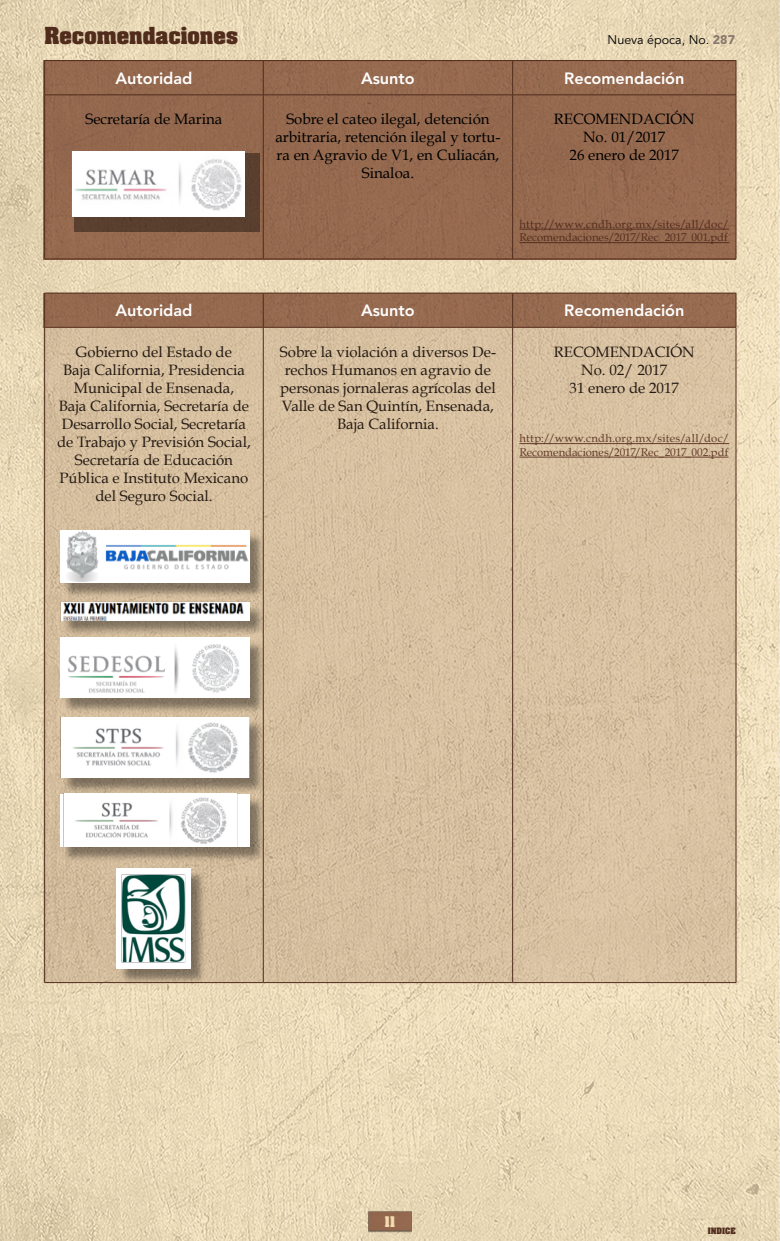
<style>
.page{position:relative;width:780px;height:1241px;background:#fff}
.page>*{position:absolute;margin:0;border:0;box-sizing:border-box;transform-origin:0 0}
.t1{font:700 20px "Aachen Std";color:#512c1d}
.t2{font:800 16.25px "Avenir LT Std";color:#fff}
.t3{font:15px/18px "Book Antiqua";color:#000;text-align:center}
.t4{font:12.5px "Avenir LT Std";color:#000}
.t5{font:700 12.5px "Aachen Std";color:#f4dbb2}
.t6{font:11.25px/13.5px "Book Antiqua";letter-spacing:.01em;color:#532e1f}
.t7{font:700 7.5px "Aachen Std";color:#512c1d}
.s1{font-weight:900;color:#88786d}
</style>
<div class="page">
<img style="left:0;top:0;width:779px;height:1240px">
<img style="left:368px;top:1204px;width:43px;height:32px">
<div style="left:45px;top:61px;width:690px;height:197px;background:#95694f"></div>
<img style="left:45px;top:294px;width:690px;height:688px">
<hr style="left:44px;top:293px;width:1px;height:34px;background:#512c1d">
<hr style="left:263px;top:293px;width:1px;height:34px;background:#512c1d">
<hr style="left:512px;top:293px;width:1px;height:34px;background:#512c1d">
<hr style="left:735px;top:293px;width:1px;height:34px;background:#512c1d">
<hr style="left:44px;top:327px;width:219px;height:1px;background:#512c1d">
<hr style="left:263px;top:327px;width:249px;height:1px;background:#512c1d">
<hr style="left:512px;top:327px;width:224px;height:1px;background:#512c1d">
<hr style="left:519px;top:443px;width:210px;height:1px;background:#532e1f">
<hr style="left:519px;top:456px;width:209px;height:1px;background:#532e1f">
<hr style="left:44px;top:293px;width:219px;height:1px;background:#512c1d">
<hr style="left:263px;top:293px;width:249px;height:1px;background:#512c1d">
<hr style="left:512px;top:293px;width:224px;height:1px;background:#512c1d">
<hr style="left:44px;top:61px;width:1px;height:33px;background:#512c1d">
<hr style="left:44px;top:95px;width:1px;height:163px;background:#512c1d">
<hr style="left:44px;top:60px;width:219px;height:1px;background:#512c1d">
<hr style="left:263px;top:60px;width:249px;height:1px;background:#512c1d">
<hr style="left:512px;top:60px;width:224px;height:1px;background:#512c1d">
<hr style="left:263px;top:61px;width:1px;height:33px;background:#512c1d">
<hr style="left:512px;top:61px;width:1px;height:33px;background:#512c1d">
<hr style="left:735px;top:61px;width:1px;height:33px;background:#512c1d">
<hr style="left:263px;top:95px;width:1px;height:163px;background:#512c1d">
<hr style="left:512px;top:95px;width:1px;height:163px;background:#512c1d">
<hr style="left:735px;top:95px;width:1px;height:163px;background:#512c1d">
<hr style="left:44px;top:94px;width:219px;height:1px;background:#512c1d">
<hr style="left:263px;top:94px;width:249px;height:1px;background:#512c1d">
<hr style="left:512px;top:94px;width:224px;height:1px;background:#512c1d">
<hr style="left:44px;top:258px;width:219px;height:1px;background:#512c1d">
<hr style="left:263px;top:258px;width:249px;height:1px;background:#512c1d">
<hr style="left:512px;top:258px;width:224px;height:1px;background:#512c1d">
<hr style="left:519px;top:229px;width:210px;height:1px;background:#532e1f">
<hr style="left:519px;top:242px;width:210px;height:1px;background:#532e1f">
<div style="left:74px;top:153px;width:186px;height:79px;background:#593f2f"></div>
<img style="left:72px;top:151px;width:173px;height:65px">
<hr style="left:44px;top:327px;width:1px;height:655px;background:#512c1d">
<hr style="left:263px;top:327px;width:1px;height:655px;background:#512c1d">
<hr style="left:512px;top:327px;width:1px;height:655px;background:#512c1d">
<hr style="left:735px;top:327px;width:1px;height:655px;background:#512c1d">
<hr style="left:44px;top:982px;width:219px;height:1px;background:#512c1d">
<hr style="left:263px;top:982px;width:249px;height:1px;background:#512c1d">
<hr style="left:512px;top:982px;width:224px;height:1px;background:#512c1d">
<div style="left:62px;top:639px;width:203px;height:75px;background:#000;opacity:.4"></div>
<div style="left:60px;top:637px;width:189px;height:61px;background:#fff"></div>
<img style="left:68px;top:644px;width:172px;height:49px">
<div style="left:62px;top:531px;width:203px;height:67px;background:#000;opacity:.4"></div>
<img style="left:60px;top:530px;width:188px;height:52px">
<div style="left:63px;top:604px;width:202px;height:32px;background:#000;opacity:.4"></div>
<img style="left:60px;top:601px;width:189px;height:19px">
<div style="left:63px;top:718px;width:201px;height:75px;background:#000;opacity:.4"></div>
<img style="left:60px;top:717px;width:189px;height:60px">
<div style="left:62px;top:795px;width:203px;height:67px;background:#000;opacity:.4"></div>
<div style="left:60px;top:793px;width:189px;height:53px;background:#fff"></div>
<img style="left:63px;top:793px;width:175px;height:53px">
<div style="left:118px;top:870px;width:88px;height:114px;background:#000;opacity:.4"></div>
<div style="left:116px;top:868px;width:75px;height:100px;background:#fff"></div>
<img style="left:121px;top:874px;width:65px;height:88px">
<h1 class="t1" style="left:44px;top:21px;width:195px">Recomendaciones</h1>
<p class="t4" style="left:607px;top:33px;width:129px">Nueva época, No. <span class="s1">287</span></p>
<p class="t2" style="left:115px;top:69px;width:79px">Autoridad</p>
<p class="t2" style="left:361px;top:69px;width:55px">Asunto</p>
<p class="t2" style="left:564px;top:69px;width:122px">Recomendación</p>
<p class="t3" style="left:86px;top:110px;width:138px">Secretaría de Marina</p>
<p class="t3" style="left:275px;top:110px;width:226px">Sobre el cateo ilegal, detención arbitraria, retención ilegal y tortu&shy;ra en Agravio de V1, en Culiacán,<br>Sinaloa.</p>
<p class="t3" style="left:554px;top:110px;width:142px">RECOMENDACIÓN<br>No. 01/2017<br>26 enero de 2017</p>
<p class="t6" style="left:519px;top:217px;width:211px">http://www.cndh.org.mx/sites/all/doc/<br>Recomendaciones/2017/Rec_2017_001.pdf</p>
<p class="t2" style="left:115px;top:301px;width:79px">Autoridad</p>
<p class="t2" style="left:361px;top:301px;width:55px">Asunto</p>
<p class="t2" style="left:564px;top:301px;width:122px">Recomendación</p>
<p class="t3" style="left:76px;top:342px;width:157px">Gobierno del Estado de</p>
<p class="t3" style="left:280px;top:342px;width:217px">Sobre la violación a diversos De-</p>
<p class="t3" style="left:554px;top:342px;width:142px">RECOMENDACIÓN</p>
<p class="t3" style="left:63px;top:360px;width:183px">Baja California, Presidencia</p>
<p class="t3" style="left:285px;top:360px;width:207px">rechos Humanos en agravio de</p>
<p class="t3" style="left:581px;top:360px;width:87px">No. 02/ 2017</p>
<p class="t3" style="left:74px;top:378px;width:162px">Municipal de Ensenada,</p>
<p class="t3" style="left:280px;top:378px;width:217px">personas jornaleras agrícolas del</p>
<p class="t3" style="left:569px;top:378px;width:111px">31 enero de 2017</p>
<p class="t3" style="left:59px;top:396px;width:192px">Baja California, Secretaría de</p>
<p class="t3" style="left:282px;top:396px;width:214px">Valle de San Quintín, Ensenada,</p>
<p class="t3" style="left:62px;top:414px;width:186px">Desarrollo Social, Secretaría</p>
<p class="t3" style="left:337px;top:414px;width:103px">Baja California.</p>
<p class="t3" style="left:57px;top:432px;width:195px">de Trabajo y Previsión Social,</p>
<p class="t6" style="left:519px;top:431px;width:211px">http://www.cndh.org.mx/sites/all/doc/<br>Recomendaciones/2017/Rec_2017_002.pdf</p>
<p class="t3" style="left:60px;top:450px;width:190px">Secretaría de Educación<br>Pública e Instituto Mexicano del Seguro Social.</p>
<p class="t5" style="left:384px;top:1212px;width:13px">11</p>
<p class="t7" style="left:707px;top:1224px;width:29px">INDICE</p>
</div>
